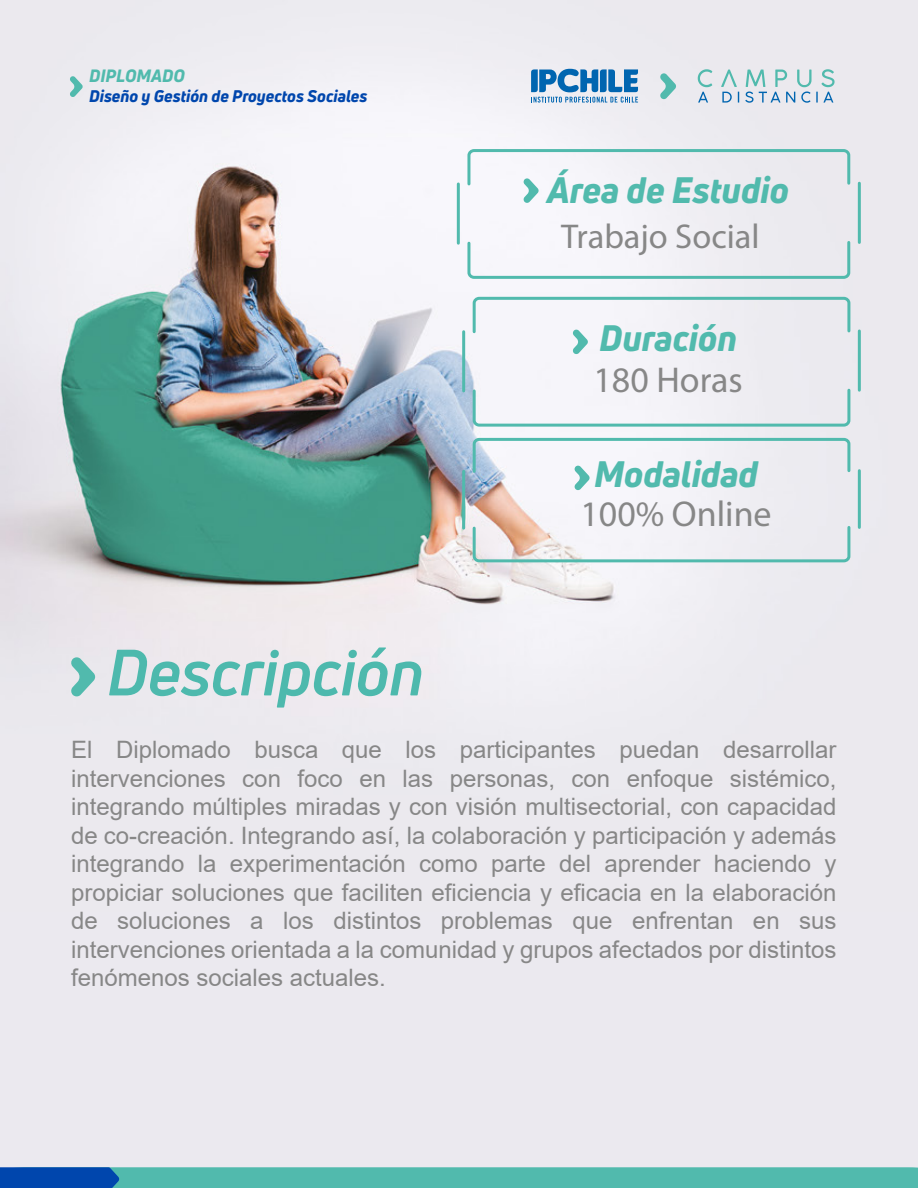
<style>
.page{position:relative;width:918px;height:1188px;background:#fff}
.page>*{position:absolute;margin:0;border:0;box-sizing:border-box;transform-origin:0 0}
.t1{font:italic 700 63.9px "Uni Neue";color:#4db9ad}
.t2{font:italic 800 36px "Uni Neue";color:#51baad}
.t3{font:36px "Myriad Pro";color:#878787}
.t4{font:34.5px "Myriad Pro";color:#878787}
.t5{font:24px/28.5px "Arial";color:#878787;text-align:justify}
.t6{font:italic 800 17.55px "Uni Neue";color:#51baad}
.t7{font:italic 800 16.5px "Uni Neue";color:#0046ad}
</style>
<div class="page">
<div style="left:0;top:0;width:918px;height:1180px;background:#ebe9ef"></div>
<img style="left:0;top:68px;width:861px;height:610px">
<hr style="left:462px;top:332px;width:3px;height:59px;background:#51baad">
<svg style="left:471px;top:387px;width:381px;height:41px"></svg>
<hr style="left:858px;top:331px;width:3px;height:59px;background:#51baad">
<hr style="left:457px;top:184px;width:3px;height:59px;background:#51baad">
<svg style="left:466px;top:239px;width:386px;height:41px"></svg>
<hr style="left:858px;top:183px;width:3px;height:59px;background:#51baad">
<hr style="left:462px;top:471px;width:3px;height:57px;background:#51baad">
<svg style="left:471px;top:524px;width:381px;height:40px"></svg>
<hr style="left:858px;top:471px;width:3px;height:56px;background:#51baad">
<svg style="left:466px;top:148px;width:386px;height:55px"></svg>
<svg style="left:471px;top:436px;width:381px;height:55px"></svg>
<svg style="left:471px;top:295px;width:381px;height:59px"></svg>
<svg style="left:71px;top:657px;width:24px;height:40px"></svg>
<svg style="left:0;top:1167px;width:918px;height:21px"></svg>
<svg style="left:698px;top:69px;width:14px;height:34px"></svg>
<svg style="left:721px;top:70px;width:18px;height:33px"></svg>
<svg style="left:745px;top:69px;width:90px;height:34px"></svg>
<svg style="left:660px;top:73px;width:16px;height:27px"></svg>
<svg style="left:531px;top:69px;width:107px;height:34px"></svg>
<svg style="left:70px;top:76px;width:13px;height:21px"></svg>
<p class="t6" style="left:89px;top:64px;width:97px">DIPLOMADO</p>
<p class="t7" style="left:89px;top:85px;width:280px">Diseño y Gestión de Proyectos Sociales</p>
<h1 class="t1" style="left:107px;top:632px;width:319px">Descripción</h1>
<h2 class="t2" style="left:547px;top:166px;width:243px">Área de Estudio</h2>
<h3 class="t4" style="left:561px;top:215px;width:200px">Trabajo Social</h3>
<h2 class="t2" style="left:599px;top:314px;width:139px">Duración</h2>
<h2 class="t3" style="left:593px;top:358px;width:151px">180 Horas</h2>
<h2 class="t2" style="left:594px;top:450px;width:165px">Modalidad</h2>
<h2 class="t3" style="left:580px;top:492px;width:193px">100% Online</h2>
<p class="t5" style="left:71px;top:735px;width:767px">El Diplomado busca que los participantes puedan desarrollar intervenciones con foco en las personas, con enfoque sistémico, integrando múltiples miradas y con visión multisectorial, con capacidad de co-creación. Integrando así, la colaboración y participación y además integrando la experimentación como parte del aprender haciendo y propiciar soluciones que faciliten eficiencia y eficacia en la elaboración de soluciones a los distintos problemas que enfrentan en sus intervenciones orientada a la comunidad y grupos afectados por distintos fenómenos sociales actuales.</p>
</div>
